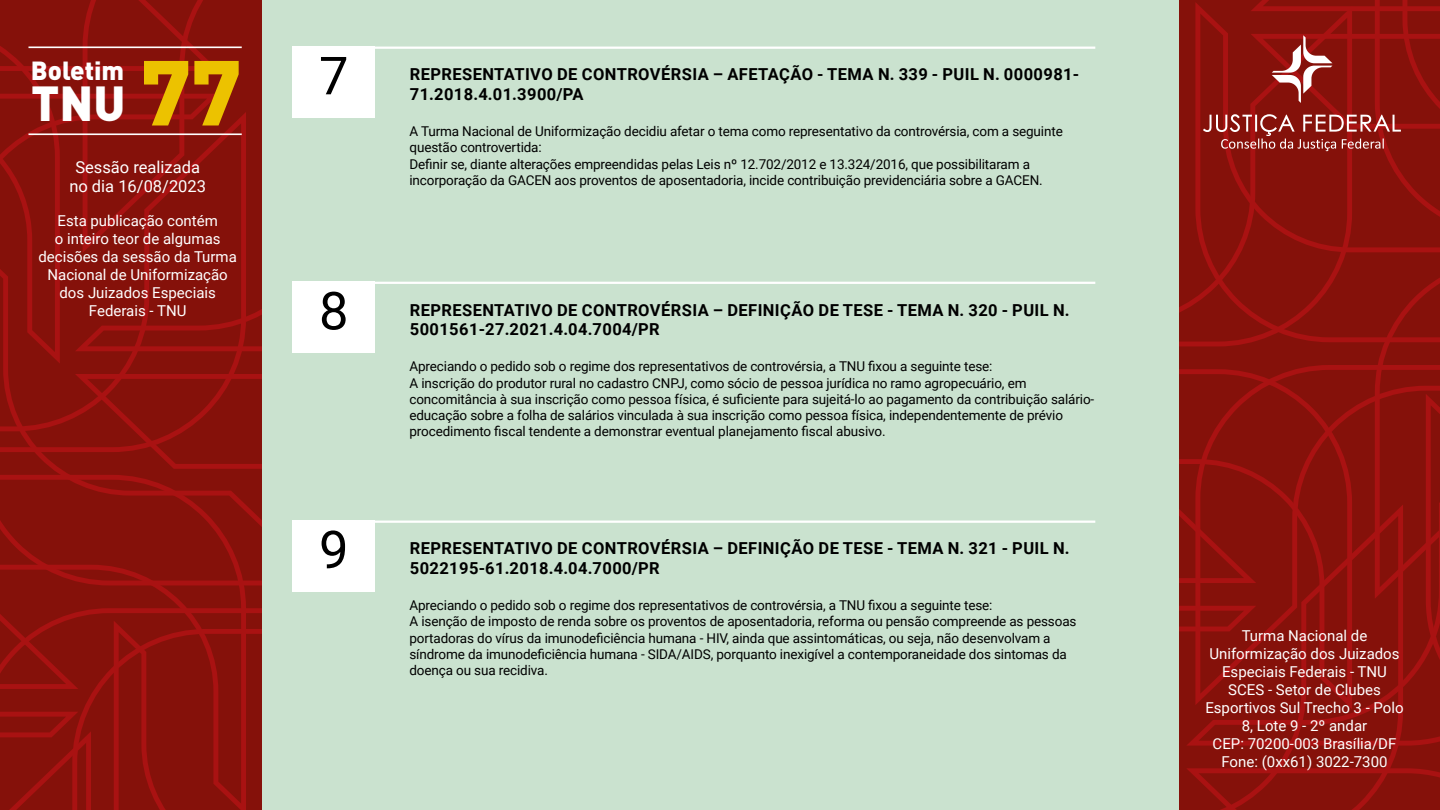
<style>
.page{position:relative;width:1440px;height:810px;background:#fff}
.page>*{position:absolute;margin:0;border:0;box-sizing:border-box;transform-origin:0 0}
.t1{font:900 90.68px "DIN";color:#ecc200}
.t2{font:52.5px "Roboto";color:#000}
.t3{font:900 48.6px "DIN";color:#fff}
.t4{font:900 25.88px "DIN";color:#fff}
.t5{font:700 16.5px/19.8px "Roboto";letter-spacing:.025em;color:#000}
.t6{font:16.5px/19.8px "Roboto";color:#fff;text-align:center}
.t7{font:15px/18px "Roboto";color:#fff;text-align:center}
.t8{font:13.5px/16.2px "Roboto";letter-spacing:-.01em;color:#000}
</style>
<div class="page">
<div style="left:1179px;top:6px;width:173px;height:340px;background:#85110a"></div>
<svg style="left:1195px;top:2px;width:245px;height:340px;background:#8a110b"></svg>
<svg style="left:1256px;top:365px;width:119px;height:137px;background:#89110b"></svg>
<svg style="left:1375px;top:278px;width:65px;height:224px;background:#8b110b"></svg>
<svg style="left:1179px;top:583px;width:224px;height:185px;background:#87110a"></svg>
<svg style="left:1256px;top:768px;width:184px;height:42px;background:#8a110b"></svg>
<svg style="left:1186px;top:502px;width:254px;height:244px;background:#8b110b"></svg>
<svg style="left:1179px;top:243px;width:77px;height:340px;background:#8a110b"></svg>
<svg style="left:1179px;top:606px;width:77px;height:204px;background:#8b110b"></svg>
<div style="left:246px;top:714px;width:16px;height:96px;background:#85110a"></div>
<svg style="left:0;top:475px;width:246px;height:335px;background:#8a110b"></svg>
<svg style="left:0;top:364px;width:246px;height:88px;background:#8a110b"></svg>
<svg style="left:75px;top:374px;width:187px;height:340px;background:#8a110b"></svg>
<svg style="left:0;top:0;width:259px;height:364px;background:#8a110b"></svg>
<div style="left:262px;top:0;width:917px;height:810px;background:#cae2cf"></div>
<hr style="left:28px;top:46px;width:214px;height:2px;background:#fff">
<hr style="left:28px;top:133px;width:214px;height:2px;background:#fff">
<svg style="left:1203px;top:0;width:237px;height:217px;background:#8f1b15"></svg>
<div style="left:292px;top:520px;width:83px;height:72px;background:#fff"></div>
<hr style="left:292px;top:521px;width:803px;height:2px;background:#fff">
<div style="left:292px;top:282px;width:83px;height:71px;background:#fff"></div>
<hr style="left:292px;top:282px;width:803px;height:2px;background:#fff">
<div style="left:292px;top:46px;width:83px;height:72px;background:#fff"></div>
<hr style="left:292px;top:47px;width:803px;height:2px;background:#fff">
<h3 class="t4" style="left:31px;top:53px;width:95px">Boletim</h3>
<h1 class="t1" style="left:141px;top:32px;width:102px">77</h1>
<h3 class="t3" style="left:31px;top:71px;width:96px">TNU</h3>
<p class="t6" style="left:69px;top:156px;width:138px">Sessão realizada no dia 16/08/2023</p>
<p class="t7" style="left:38px;top:211px;width:200px">Esta publicação contém<br>o inteiro teor de algumas decisões da sessão da Turma<br>Nacional de Uniformização dos Juizados Especiais<br>Federais - TNU</p>
<h2 class="t2" style="left:319px;top:39px;width:31px">7</h2>
<h2 class="t2" style="left:319px;top:274px;width:31px">8</h2>
<h2 class="t2" style="left:319px;top:513px;width:31px">9</h2>
<p class="t5" style="left:410px;top:64px;width:671px">REPRESENTATIVO DE CONTROVÉRSIA – AFETAÇÃO - TEMA N. 339 - PUIL N. 0000981-<br>71.2018.4.01.3900/PA</p>
<p class="t8" style="left:410px;top:123px;width:655px">A Turma Nacional de Uniformização decidiu afetar o tema como representativo da controvérsia, com a seguinte questão controvertida:<br>Definir se, diante alterações empreendidas pelas Leis nº 12.702/2012 e 13.324/2016, que possibilitaram a incorporação da GACEN aos proventos de aposentadoria, incide contribuição previdenciária sobre a GACEN.</p>
<p class="t5" style="left:410px;top:299px;width:661px">REPRESENTATIVO DE CONTROVÉRSIA – DEFINIÇÃO DE TESE - TEMA N. 320 - PUIL N.<br>5001561-27.2021.4.04.7004/PR</p>
<p class="t8" style="left:410px;top:358px;width:686px">Apreciando o pedido sob o regime dos representativos de controvérsia, a TNU fixou a seguinte tese:<br>A inscrição do produtor rural no cadastro CNPJ, como sócio de pessoa jurídica no ramo agropecuário, em concomitância à sua inscrição como pessoa física, é suficiente para sujeitá-lo ao pagamento da contribuição salário&shy;educação sobre a folha de salários vinculada à sua inscrição como pessoa física, independentemente de prévio procedimento fiscal tendente a demonstrar eventual planejamento fiscal abusivo.</p>
<p class="t5" style="left:410px;top:538px;width:661px">REPRESENTATIVO DE CONTROVÉRSIA – DEFINIÇÃO DE TESE - TEMA N. 321 - PUIL N.<br>5022195-61.2018.4.04.7000/PR</p>
<p class="t8" style="left:410px;top:597px;width:669px">Apreciando o pedido sob o regime dos representativos de controvérsia, a TNU fixou a seguinte tese:<br>A isenção de imposto de renda sobre os proventos de aposentadoria, reforma ou pensão compreende as pessoas portadoras do vírus da imunodeficiência humana - HIV, ainda que assintomáticas, ou seja, não desenvolvam a síndrome da imunodeficiência humana - SIDA/AIDS, porquanto inexigível a contemporaneidade dos sintomas da doença ou sua recidiva.</p>
<p class="t7" style="left:1205px;top:626px;width:200px">Turma Nacional de<br>Uniformização dos Juizados<br>Especiais Federais - TNU<br>SCES - Setor de Clubes<br>Esportivos Sul Trecho 3 - Polo<br>8, Lote 9 - 2º andar<br>CEP: 70200-003 Brasília/DF<br>Fone: (0xx61) 3022-7300</p>
</div>
